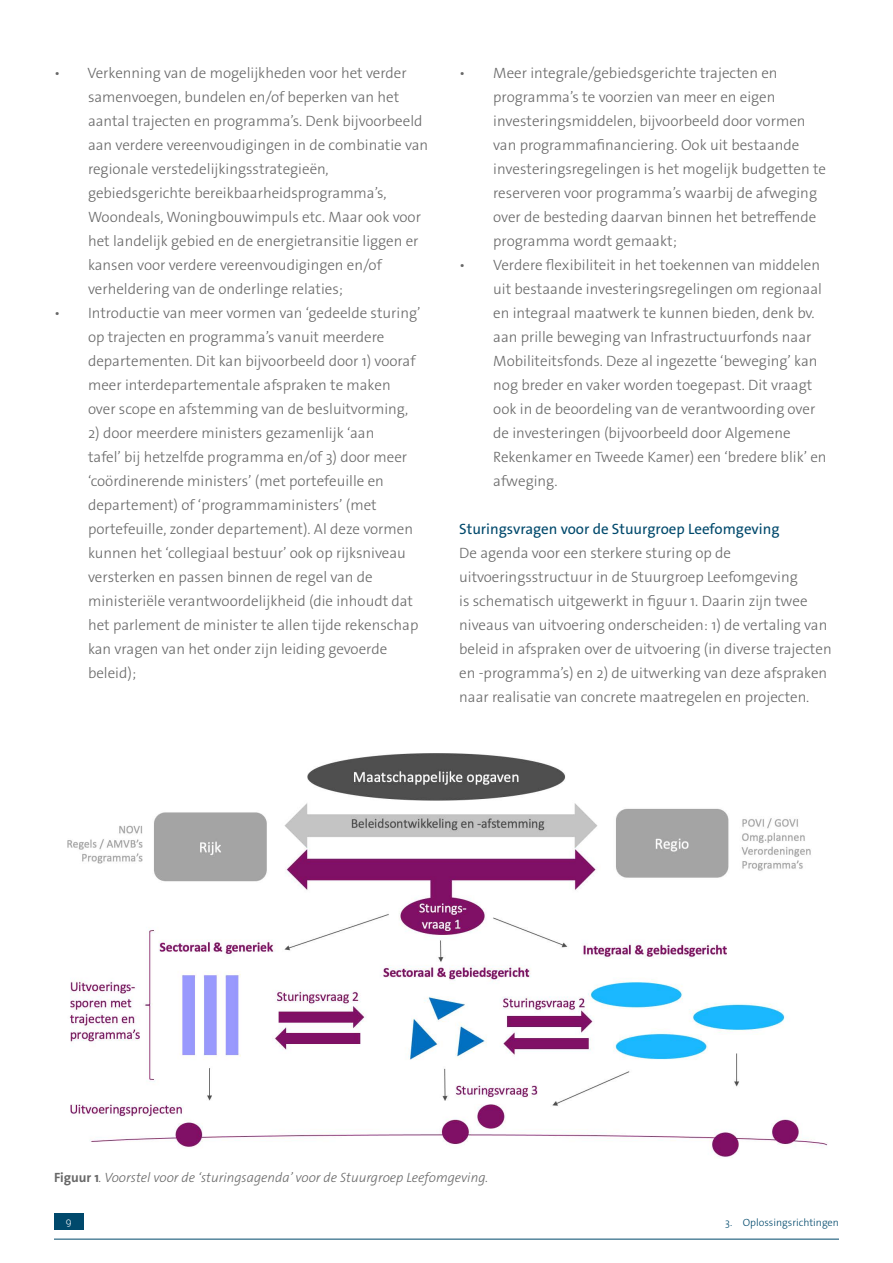
<style>
.page{position:relative;width:893px;height:1263px;background:#fff}
.page>*{position:absolute;margin:0;border:0;box-sizing:border-box;transform-origin:0 0}
.t1{font:300 15px/24px "The Sans Os F";color:#686868}
.t2{font:15px "The Sans Os F";color:#00496c}
.t3{font:italic 300 13.5px "The Sans Os F";color:#686868}
.t4{font:300 10.5px "The Sans Os F";color:#00496c}
.t5{font:300 10.5px "Roboto";color:#fff}
.s1{font-weight:700;font-style:normal}
</style>
<div class="page">
<img style="left:67px;top:753px;width:761px;height:404px">
<hr style="left:54px;top:1239px;width:785px;height:1px;background:#00496c">
<div style="left:54px;top:1213px;width:29px;height:17px;background:#00496c"></div>
<p class="t1" style="left:88px;top:61px;width:342px;text-indent:-34px">• Verkenning van de mogelijkheden voor het verder samenvoegen, bundelen en/of beperken van het aantal trajecten en programma’s. Denk bijvoorbeeld aan verdere vereenvoudigingen in de combinatie van regionale verstedelijkingsstrategieën, gebiedsgerichte bereikbaarheidsprogramma’s, Woondeals, Woningbouwimpuls etc. Maar ook voor het landelijk gebied en de energietransitie liggen er kansen voor verdere vereenvoudigingen en/of verheldering van de onderlinge relaties;</p>
<p class="t1" style="left:88px;top:301px;width:334px;text-indent:-34px">• Introductie van meer vormen van ‘gedeelde sturing’ op trajecten en programma’s vanuit meerdere departementen. Dit kan bijvoorbeeld door 1) vooraf meer interdepartementale afspraken te maken over scope en afstemming van de besluitvorming,</p>
<p class="t1" style="left:88px;top:421px;width:332px">2) door meerdere ministers gezamenlijk ‘aan<br>tafel’ bij hetzelfde programma en/of 3) door meer ‘coördinerende ministers’ (met portefeuille en departement) of ‘programmaministers’ (met portefeuille, zonder departement). Al deze vormen kunnen het ‘collegiaal bestuur’ ook op rijksniveau versterken en passen binnen de regel van de ministeriële verantwoordelijkheid (die inhoudt dat het parlement de minister te allen tijde rekenschap kan vragen van het onder zijn leiding gevoerde beleid);</p>
<p class="t1" style="left:493px;top:61px;width:334px;text-indent:-34px">• Meer integrale/gebiedsgerichte trajecten en programma’s te voorzien van meer en eigen investeringsmiddelen, bijvoorbeeld door vormen van programmafinanciering. Ook uit bestaande investeringsregelingen is het mogelijk budgetten te reserveren voor programma’s waarbij de afweging over de besteding daarvan binnen het betreffende programma wordt gemaakt;</p>
<p class="t1" style="left:493px;top:253px;width:335px;text-indent:-34px">• Verdere flexibiliteit in het toekennen van middelen uit bestaande investeringsregelingen om regionaal en integraal maatwerk te kunnen bieden, denk bv. aan prille beweging van Infrastructuurfonds naar Mobiliteitsfonds. Deze al ingezette ‘beweging’ kan nog breder en vaker worden toegepast. Dit vraagt ook in de beoordeling van de verantwoording over de investeringen (bijvoorbeeld door Algemene Rekenkamer en Tweede Kamer) een ‘bredere blik’ en afweging.</p>
<p class="t2" style="left:459px;top:519px;width:322px">Sturingsvragen voor de Stuurgroep Leefomgeving</p>
<p class="t1" style="left:459px;top:541px;width:374px">De agenda voor een sterkere sturing op de uitvoeringsstructuur in de Stuurgroep Leefomgeving<br>is schematisch uitgewerkt in figuur 1. Daarin zijn twee niveaus van uitvoering onderscheiden: 1) de vertaling van beleid in afspraken over de uitvoering (in diverse trajecten en -programma’s) en 2) de uitwerking van deze afspraken naar realisatie van concrete maatregelen en projecten.</p>
<p class="t3" style="left:54px;top:1169px;width:436px"><span class="s1">Figuur 1</span>. Voorstel voor de ‘sturingsagenda’ voor de Stuurgroep Leefomgeving.</p>
<p class="t5" style="left:66px;top:1215px;width:7px">9</p>
<p class="t4" style="left:725px;top:1216px;width:115px">3. Oplossingsrichtingen</p>
</div>
